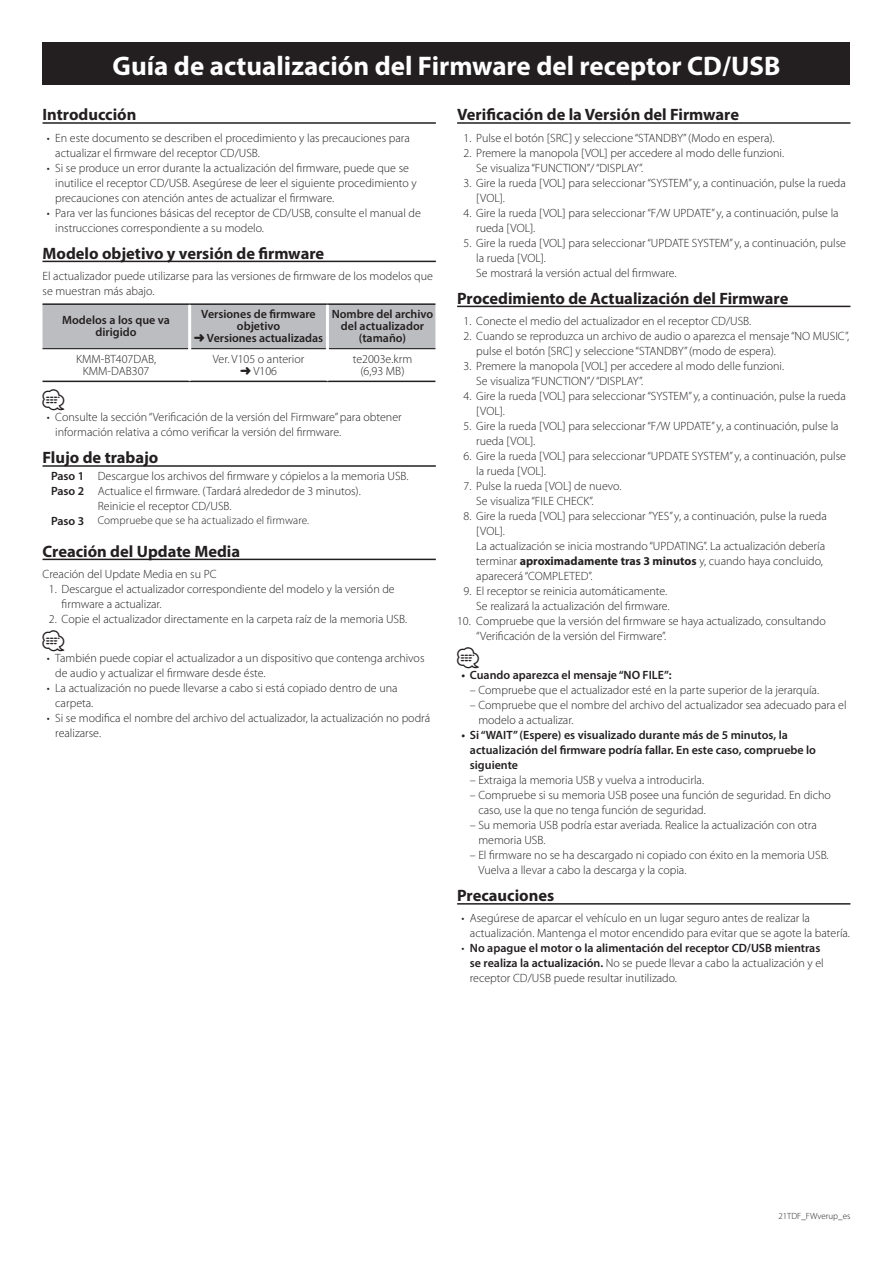
<style>
.page{position:relative;width:893px;height:1263px;background:#fff}
.page>*{position:absolute;margin:0;border:0;box-sizing:border-box;transform-origin:0 0}
.t1{font:700 27px "Myriad Pro";color:#fff}
.t2{font:21px "JKCE2 Car Symble";color:#231f20}
.t3{font:700 16.5px "Myriad Pro";color:#231f20}
.t4{font:300 12px/15px "Myriad Pro";color:#231f20}
.t5{font:600 12px/12px "Myriad Pro";color:#231f20;text-align:center}
.t6{font:300 11.25px "Myriad Pro";letter-spacing:.01em;color:#231f20}
.t7{font:300 9px "Myriad Pro";color:#231f20}
.s1{font-weight:700}
.s2{font-weight:600}
</style>
<div class="page">
<div style="left:43px;top:43px;width:807px;height:42px;background:#231f20"></div>
<hr style="left:43px;top:122px;width:393px;height:2px;background:#231f20">
<hr style="left:43px;top:261px;width:393px;height:1px;background:#231f20">
<hr style="left:43px;top:465px;width:393px;height:2px;background:#231f20">
<hr style="left:43px;top:559px;width:393px;height:1px;background:#231f20">
<div style="left:43px;top:305px;width:392px;height:43px;background:#bcbdc0"></div>
<hr style="left:43px;top:303px;width:147px;height:2px;background:#231f20">
<hr style="left:190px;top:303px;width:137px;height:2px;background:#231f20">
<hr style="left:327px;top:303px;width:108px;height:2px;background:#231f20">
<hr style="left:43px;top:381px;width:147px;height:1px;background:#231f20">
<hr style="left:190px;top:381px;width:137px;height:1px;background:#231f20">
<hr style="left:327px;top:381px;width:108px;height:1px;background:#231f20">
<hr style="left:43px;top:348px;width:145px;height:1px;background:#231f20">
<hr style="left:191px;top:348px;width:135px;height:1px;background:#231f20">
<hr style="left:329px;top:348px;width:106px;height:1px;background:#231f20">
<hr style="left:188px;top:305px;width:3px;height:44px;background:#fff">
<hr style="left:326px;top:305px;width:3px;height:44px;background:#fff">
<hr style="left:457px;top:122px;width:393px;height:2px;background:#231f20">
<hr style="left:457px;top:306px;width:393px;height:1px;background:#231f20">
<hr style="left:457px;top:903px;width:393px;height:1px;background:#231f20">
<h1 class="t1" style="left:113px;top:48px;width:669px">Guía de actualización del Firmware del receptor CD/USB</h1>
<h3 class="t3" style="left:43px;top:104px;width:95px">Introducción</h3>
<p class="t4" style="left:55px;top:130px;width:356px">En este documento se describen el procedimiento y las precauciones para</p>
<h3 class="t3" style="left:457px;top:104px;width:283px">Verificación de la Versión del Firmware</h3>
<p class="t4" style="left:463px;top:130px;width:313px">1. Pulse el botón [SRC y] seleccione“STANDBY” (Modo en espera .(</p>
<p class="t4" style="left:476px;top:145px;width:309px;text-indent:-13px">2. Premere la manopola [VOL] per accedere al modo delle funzioni.<br>Se visualiza“FUNCTION “/” DISPLAY .“</p>
<p class="t4" style="left:476px;top:175px;width:371px;text-indent:-13px">3. Gire la rueda [VOL] para seleccionar“SYSTEM a,y” continuación, pulse la rueda [VOL .[</p>
<p class="t4" style="left:476px;top:205px;width:364px;text-indent:-13px">4. Gire la rueda [VOL] para seleccionar W/ F“ UPDATE a,y” continuación, pulse la rueda [VOL .[</p>
<p class="t4" style="left:476px;top:235px;width:371px;text-indent:-13px">5. Gire la rueda [VOL] para seleccionar“UPDATE SYSTEM a,y” continuación, pulse la rueda [VOL .[<br>Se mostrará la versión actual del firmware.</p>
<h3 class="t3" style="left:457px;top:287px;width:333px">Procedimiento de Actualización del Firmware</h3>
<p class="t4" style="left:463px;top:313px;width:289px">1. Conecte el medio del actualizador en el receptor CD/USB.</p>
<p class="t4" style="left:476px;top:328px;width:374px;text-indent:-13px">2. Cuando se reproduzca un archivo de audio o aparezca el mensaje“NO MUSIC ,“ pulse el botón [SRC y] seleccione“STANDBY” (modo de espera .(</p>
<p class="t4" style="left:476px;top:358px;width:309px;text-indent:-13px">3. Premere la manopola [VOL] per accedere al modo delle funzioni.<br>Se visualiza“FUNCTION “/” DISPLAY .“</p>
<p class="t4" style="left:476px;top:388px;width:371px;text-indent:-13px">4. Gire la rueda [VOL] para seleccionar“SYSTEM a,y” continuación, pulse la rueda [VOL .[</p>
<p class="t4" style="left:476px;top:418px;width:364px;text-indent:-13px">5. Gire la rueda [VOL] para seleccionar W/ F“ UPDATE a,y” continuación, pulse la rueda [VOL .[</p>
<p class="t4" style="left:476px;top:448px;width:371px;text-indent:-13px">6. Gire la rueda [VOL] para seleccionar“UPDATE SYSTEM a,y” continuación, pulse la rueda [VOL .[</p>
<p class="t4" style="left:476px;top:478px;width:147px;text-indent:-13px">7. Pulse la rueda [VOL] de nuevo.<br>Se visualiza“FILE CHECK .“</p>
<p class="t4" style="left:476px;top:508px;width:352px;text-indent:-13px">8. Gire la rueda [VOL] para seleccionar ”YES a,y” continuación, pulse la rueda [VOL .[<br>La actualización se inicia mostrando“UPDATING .” La actualización debería terminar <span class="s1">aproximadamente tras 3 minutos</span> ,y cuando haya concluido, aparecerá“COMPLETED .“</p>
<p class="t4" style="left:463px;top:583px;width:208px;text-align:right">9. El receptor se reinicia automáticamente.<br>Se realizará la actualización del firmware.</p>
<p class="t4" style="left:476px;top:613px;width:351px;text-indent:-19px">10. Compruebe que la versión del firmware se haya actualizado, consultando “Verificación de la versión del Firmware.“</p>
<p class="t5" style="left:461px;top:669px;width:212px">• Cuando aparezca el mensaje“NO FILE :“</p>
<p class="t4" style="left:47px;top:130px;width:4px">•</p>
<p class="t4" style="left:55px;top:145px;width:355px">actualizar el firmware del receptor CD/USB.<br>Si se produce un error durante la actualización del firmware, puede que se</p>
<p class="t4" style="left:47px;top:160px;width:4px">•</p>
<p class="t4" style="left:55px;top:175px;width:367px">inutilice el receptor CD/USB. Asegúrese de leer el siguiente procedimiento y precauciones con atención antes de actualizar el firmware.<br>Para ver las funciones básicas del receptor de CD/USB, consulte el manual de</p>
<p class="t4" style="left:47px;top:205px;width:4px">•</p>
<p class="t4" style="left:55px;top:220px;width:210px">instrucciones correspondiente sua modelo.</p>
<h3 class="t3" style="left:43px;top:242px;width:283px">Modelo objetivo y versión de firmware</h3>
<p class="t4" style="left:43px;top:268px;width:392px">El actualizador puede utilizarse para las versiones de firmware de los modelos que se muestran más abajo.</p>
<p class="t5" style="left:62px;top:314px;width:109px">Modelos a los que va dirigido</p>
<p class="t5" style="left:194px;top:308px;width:131px">Versiones de firmware objetivo<br>➜ Versiones actualizadas</p>
<p class="t5" style="left:332px;top:308px;width:103px">Nombre del archivo del actualizador (tamaño(</p>
<p class="t4" style="left:76px;top:353px;width:82px;line-height:12px;text-align:center">KMM-BT407DAB,<br>KMM-DAB307</p>
<p class="t4" style="left:213px;top:353px;width:93px;line-height:12px;text-align:center">Ver V. 105 o anterior ➜ V106</p>
<p class="t4" style="left:353px;top:353px;width:61px;line-height:12px;text-align:center">te2003 .e krm (6,93 MB(</p>
<p class="t4" style="left:55px;top:409px;width:348px">Consulte la sección“Verificación de la versión del Firmware”para obtener</p>
<h2 class="t2" style="left:43px;top:389px;width:23px">⁄</h2>
<p class="t4" style="left:55px;top:424px;width:287px">información relativa a cómo verificar la versión del firmware.</p>
<h3 class="t3" style="left:43px;top:447px;width:117px">Flujo de trabajo</h3>
<p class="t4" style="left:98px;top:468px;width:312px">Descargue los archivos del firmware y cópielos laa memoria USB.</p>
<p class="t4" style="left:47px;top:409px;width:4px">•</p>
<p class="t5" style="left:51px;top:469px;width:35px">Paso 1</p>
<p class="t4" style="left:98px;top:483px;width:265px">Actualice el firmware (. Tardará alrededor de 3 minutos .(</p>
<p class="t5" style="left:51px;top:484px;width:35px">Paso 2</p>
<p class="t4" style="left:98px;top:498px;width:135px">Reinicie el receptor CD/USB.</p>
<p class="t6" style="left:98px;top:514px;width:213px">Compruebe que se ha actualizado el firmware.</p>
<p class="t5" style="left:51px;top:514px;width:35px">Paso 3</p>
<h3 class="t3" style="left:43px;top:540px;width:199px">Creación del Update Media</h3>
<p class="t4" style="left:43px;top:566px;width:176px">Creación del Update Media en su PC</p>
<p class="t4" style="left:62px;top:581px;width:335px;text-indent:-13px">1. Descargue el actualizador correspondiente del modelo lay versión de firmware a actualizar.</p>
<p class="t4" style="left:49px;top:611px;width:360px">2. Copie el actualizador directamente en la carpeta raíz de la memoria USB.</p>
<p class="t4" style="left:55px;top:650px;width:371px">También puede copiar el actualizador a un dispositivo que contenga archivos</p>
<h2 class="t2" style="left:43px;top:630px;width:23px">⁄</h2>
<p class="t4" style="left:55px;top:665px;width:344px">de audio y actualizar el firmware desde éste.<br>La actualización no puede llevarse a cabo si está copiado dentro de una</p>
<h2 class="t2" style="left:457px;top:647px;width:23px">⁄</h2>
<p class="t4" style="left:470px;top:682px;width:351px">– Compruebe que el actualizador esté en la parte superior de la jerarquía.</p>
<p class="t4" style="left:478px;top:697px;width:370px;text-indent:-9px">– Compruebe que el nombre del archivo del actualizador sea adecuado para el modelo a actualizar.</p>
<p class="t5" style="left:470px;top:727px;width:348px;line-height:15px;text-align:left;text-indent:-9px">• Si“WAIT” (Espere) es visualizado durante más de 5 minutos la, actualización del firmware podría fallar. En este caso, compruebe lo siguiente</p>
<p class="t4" style="left:470px;top:772px;width:236px">– Extraiga la memoria USB y vuelva a introducirla.</p>
<p class="t4" style="left:478px;top:787px;width:354px;text-indent:-9px">– Compruebe susi memoria USB posee una función de seguridad. En dicho caso, use la que no tenga función de seguridad.</p>
<p class="t4" style="left:478px;top:817px;width:340px;text-indent:-9px">– Su memoria USB podría estar averiada. Realice la actualización con otra memoria USB.</p>
<p class="t4" style="left:478px;top:847px;width:352px;text-indent:-9px">– El firmware no se ha descargado ni copiado con éxito en la memoria USB.<br>Vuelva a llevar a cabo la descarga lay copia.</p>
<h3 class="t3" style="left:457px;top:885px;width:99px">Precauciones</h3>
<p class="t4" style="left:470px;top:911px;width:342px">Asegúrese de aparcar el vehículo en un lugar seguro antes de realizar la</p>
<p class="t4" style="left:47px;top:650px;width:4px">•</p>
<p class="t4" style="left:47px;top:680px;width:4px">•</p>
<p class="t4" style="left:55px;top:695px;width:376px">carpeta.<br>Si se modifica el nombre del archivo del actualizador la, actualización no podrá</p>
<p class="t4" style="left:47px;top:710px;width:4px">•</p>
<p class="t4" style="left:55px;top:725px;width:47px">realizarse.</p>
<p class="t4" style="left:461px;top:911px;width:4px">•</p>
<p class="t4" style="left:470px;top:926px;width:382px">actualización. Mantenga el motor encendido para evitar que se agote la batería.</p>
<p class="t5" style="left:470px;top:942px;width:352px">No apague el motor lao alimentación del receptor CD/USB mientras</p>
<p class="t4" style="left:461px;top:941px;width:4px">•</p>
<p class="t4" style="left:470px;top:956px;width:355px"><span class="s2">se realiza la actualización.</span> No se puede llevar a cabo la actualización y el receptor CD/USB puede resultar inutilizado.</p>
<p class="t7" style="left:778px;top:1210px;width:74px">21TDF_FWverup_es</p>
</div>
